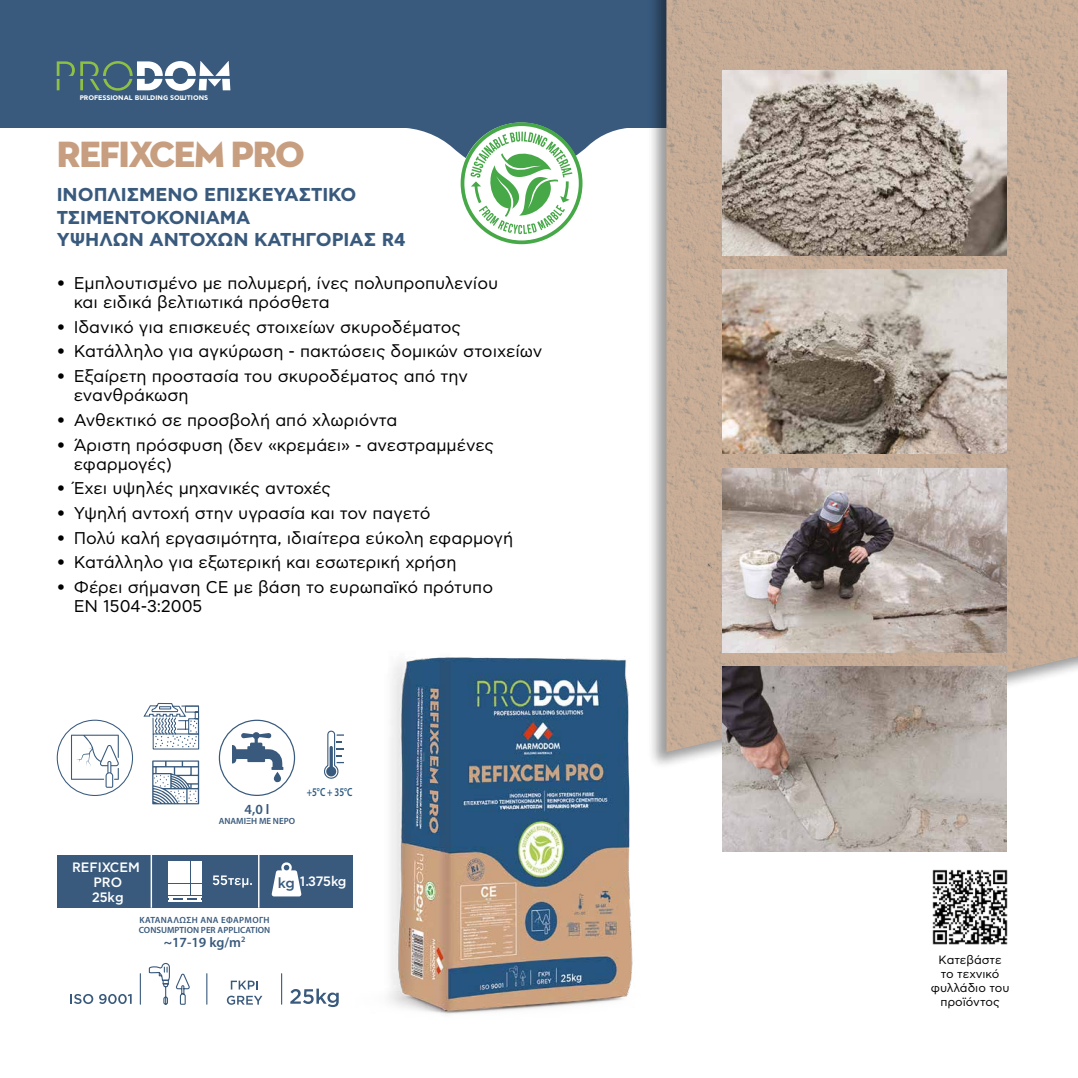
<style>
.page{position:relative;width:1078px;height:1078px;background:#fff}
.page>*{position:absolute;margin:0;border:0;box-sizing:border-box;transform-origin:0 0}
.t1{font:37.2px "Neutraface 2 Display Titling";letter-spacing:-.04em;color:#c79e7f}
.t2{font:700 18.6px/22.4px "CF Asty Std";color:#395a7d}
.t3{font:17px/19px "CF Asty Std";color:#000}
.t4{font:500 14.2px "CF Asty Std";color:#395a7d}
.t5{font:600 14px "Myriad Pro";color:#395a7d}
.t6{font:500 13.6px/15px "CF Asty Std";color:#fff;text-align:center}
.t7{font:12px/14px "CF Asty Std";color:#000;text-align:center}
.t8{font:600 11.8px "Myriad Pro";color:#2c5a82;scale:.77 1}
.t9{font:600 9px/10px "Myriad Pro";color:#395a7d}
.t10{font:700 6.6px "CF Asty Std";color:#fff}
</style>
<div class="page">
<img style="left:388px;top:657px;width:245px;height:357px">
<div style="left:0;top:0;width:1077px;height:128px;background:#395a7d"></div>
<svg style="left:407px;top:128px;width:220px;height:26px"></svg>
<svg style="left:460px;top:122px;width:122px;height:122px"></svg>
<div style="left:647px;top:0;width:430px;height:770px;background:#000;opacity:.4"></div>
<img style="left:666px;top:0;width:411px;height:751px">
<svg style="left:57px;top:61px;width:173px;height:30px"></svg>
<svg style="left:231px;top:980px;width:27px;height:9px"></svg>
<svg style="left:227px;top:995px;width:35px;height:9px"></svg>
<svg style="left:148px;top:963px;width:42px;height:42px"></svg>
<svg style="left:71px;top:734px;width:48px;height:53px"></svg>
<svg style="left:420px;top:752px;width:4px;height:9px"></svg>
<img style="left:932px;top:869px;width:76px;height:76px">
<div style="left:57px;top:854px;width:295px;height:53px;background:#395a7d"></div>
<svg style="left:213px;top:875px;width:39px;height:12px"></svg>
<svg style="left:271px;top:862px;width:30px;height:34px"></svg>
<hr style="left:150px;top:854px;width:2px;height:53px;background:#fff">
<hr style="left:258px;top:854px;width:1px;height:53px;background:#fff">
<div style="left:57px;top:719px;width:76px;height:76px;border:1px solid #395a7d;border-radius:50%"></div>
<svg style="left:290px;top:988px;width:48px;height:18px"></svg>
<hr style="left:206px;top:973px;width:1px;height:30px;background:#395a7d">
<hr style="left:281px;top:973px;width:1px;height:30px;background:#395a7d">
<hr style="left:140px;top:973px;width:1px;height:30px;background:#395a7d">
<svg style="left:70px;top:994px;width:23px;height:9px"></svg>
<svg style="left:99px;top:994px;width:33px;height:9px"></svg>
<div style="left:219px;top:719px;width:76px;height:76px;border:1px solid #395a7d;border-radius:50%"></div>
<svg style="left:232px;top:731px;width:51px;height:51px"></svg>
<svg style="left:324px;top:730px;width:20px;height:49px"></svg>
<svg style="left:152px;top:760px;width:47px;height:44px"></svg>
<svg style="left:143px;top:702px;width:57px;height:45px"></svg>
<img style="left:722px;top:71px;width:284px;height:184px">
<img style="left:722px;top:269px;width:284px;height:185px">
<img style="left:722px;top:468px;width:284px;height:184px">
<img style="left:722px;top:666px;width:284px;height:184px">
<div style="left:168px;top:860px;width:10px;height:11px;background:#fff"></div>
<div style="left:180px;top:860px;width:10px;height:11px;background:#fff"></div>
<div style="left:191px;top:860px;width:11px;height:11px;background:#fff"></div>
<div style="left:191px;top:872px;width:11px;height:10px;background:#fff"></div>
<div style="left:180px;top:872px;width:10px;height:10px;background:#fff"></div>
<div style="left:168px;top:872px;width:10px;height:10px;background:#fff"></div>
<div style="left:191px;top:884px;width:11px;height:10px;background:#fff"></div>
<div style="left:180px;top:884px;width:10px;height:10px;background:#fff"></div>
<div style="left:168px;top:884px;width:10px;height:10px;background:#fff"></div>
<hr style="left:168px;top:895px;width:34px;height:2px;background:#fff">
<hr style="left:168px;top:900px;width:34px;height:1px;background:#fff">
<p class="t10" style="left:80px;top:94px;width:130px">PROFESSIONAL BUILDING SOLUTIONS</p>
<h1 class="t1" style="left:57px;top:131px;width:249px">REFIXCEM PRO</h1>
<p class="t2" style="left:57px;top:185px;width:350px">ΙΝΟΠΛΙΣΜΕΝΟ ΕΠΙΣΚΕΥΑΣΤΙΚΟ<br>ΤΣΙΜΕΝΤΟΚΟΝΙΑΜΑ<br>ΥΨΗΛΩΝ ΑΝΤΟΧΩΝ ΚΑΤΗΓΟΡΙΑΣ R4</p>
<p class="t3" style="left:74px;top:274px;width:426px;text-indent:-17px">• Εμπλουτισμένο με πολυμερή, ίνες πολυπροπυλενίου και ειδικά βελτιωτικά πρόσθετα</p>
<p class="t3" style="left:57px;top:318px;width:406px">• Ιδανικό για επισκευές στοιχείων σκυροδέματος</p>
<p class="t3" style="left:57px;top:342px;width:487px">• Κατάλληλο για αγκύρωση - πακτώσεις δομικών στοιχείων</p>
<p class="t3" style="left:74px;top:367px;width:395px;text-indent:-17px">• Εξαίρετη προστασία του σκυροδέματος από την ενανθράκωση</p>
<p class="t3" style="left:57px;top:411px;width:342px">• Ανθεκτικό σε προσβολή από χλωριόντα</p>
<p class="t3" style="left:74px;top:435px;width:421px;text-indent:-17px">• Άριστη πρόσφυση (δεν «κρεμάει» - ανεστραμμένες εφαρμογές)</p>
<p class="t3" style="left:57px;top:479px;width:276px">• Έχει υψηλές μηχανικές αντοχές</p>
<p class="t3" style="left:57px;top:504px;width:375px">• Υψηλή αντοχή στην υγρασία και τον παγετό</p>
<p class="t3" style="left:57px;top:528px;width:458px">• Πολύ καλή εργασιμότητα, ιδιαίτερα εύκολη εφαρμογή</p>
<p class="t3" style="left:57px;top:553px;width:401px">• Κατάλληλο για εξωτερική και εσωτερική χρήση</p>
<p class="t3" style="left:74px;top:578px;width:421px;text-indent:-17px">• Φέρει σήμανση CE με βάση το ευρωπαϊκό πρότυπο<br>EN 1504-3:2005</p>
<p class="t6" style="left:72px;top:860px;width:69px">REFIXCEM<br>PRO<br>25kg</p>
<p class="t5" style="left:244px;top:800px;width:26px">4,0 l</p>
<p class="t9" style="left:219px;top:815px;width:78px">ΑΝΑΜΙΞΗ ΜΕ ΝΕΡΟ</p>
<p class="t8" style="left:306px;top:784px;width:61px">+5°C + 35°C</p>
<p class="t6" style="left:300px;top:874px;width:48px">1.375kg</p>
<p class="t4" style="left:278px;top:874px;width:19px">kg</p>
<p class="t9" style="left:139px;top:914px;width:133px">ΚΑΤΑΝΑΛΩΣΗ ANA ΕΦΑΡΜΟΓΗ<br>CONSUMPTION PER APPLICATION</p>
<p class="t5" style="left:164px;top:933px;width:83px">~17-19 kg/m<sup>2</sup></p>
<p class="t7" style="left:930px;top:952px;width:80px">Κατεβάστε το τεχνικό φυλλάδιο του προϊόντος</p>
</div>
